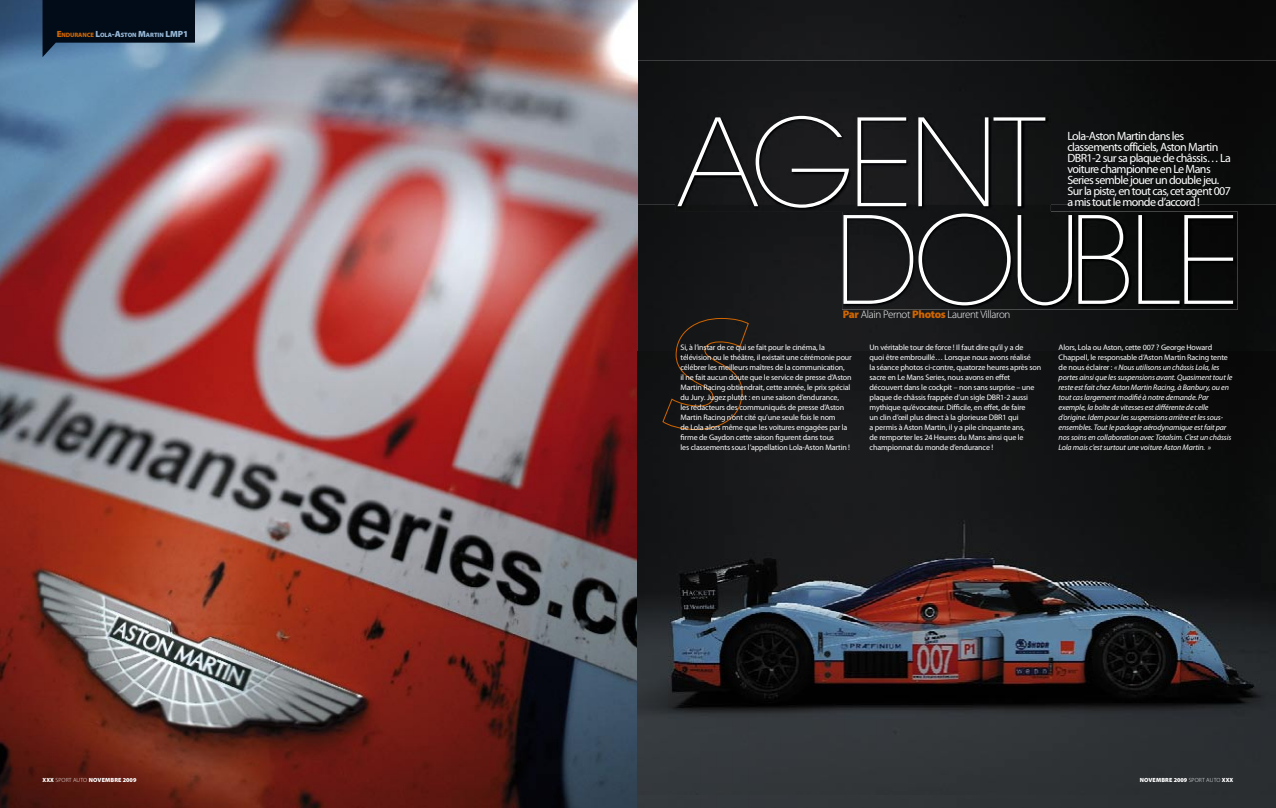
<style>
.page{position:relative;width:1276px;height:808px;background:#fff}
.page>*{position:absolute;margin:0;border:0;box-sizing:border-box;transform-origin:0 0}
.t1{font:200 120px "ITC Avant Garde Std";letter-spacing:-.04em;color:#fff}
.t2{font:12px/11px "Myriad Pro";letter-spacing:-.05em;color:#fff}
.t3{font:300 11px "Myriad Pro";letter-spacing:-.03em;color:#fff}
.t4{font:8px/10px "Myriad Pro";letter-spacing:-.015em;color:#fff}
.t5{font:italic 8px/10px "Myriad Pro";letter-spacing:-.015em;color:#fff}
.t6{font:900 6.3px "Myriad Pro";letter-spacing:-.015em;color:#97b8d7}
.t7{font:900 6px "Myriad Pro";letter-spacing:.015em;color:#fff}
.s1{font-size:9px;color:#cf6500}
.s2{color:#cf6500}
.s3{font-size:9px}
.s4{font-weight:900;color:#cf6500}
.s5{font-style:normal}
.s6{font-weight:300}
</style>
<div class="page">
<img style="left:0;top:0;width:638px;height:808px">
<img style="left:638px;top:0;width:638px;height:60px">
<img style="left:638px;top:60px;width:638px;height:145px">
<img style="left:638px;top:205px;width:638px;height:147px">
<img style="left:638px;top:352px;width:638px;height:456px">
<svg style="left:662px;top:318px;width:87px;height:112px;background:#1c1815"></svg>
<svg style="left:43px;top:0;width:151px;height:57px;background:#1b2c3f"></svg>
<img style="left:842px;top:212px;width:395px;height:98px">
<img style="left:676px;top:114px;width:374px;height:98px">
<img style="left:842px;top:212px;width:208px;height:1px">
<p class="t6" style="left:57px;top:31px;width:133px"><span class="s1">E</span><span class="s2">NDURANCE</span> <span class="s3">L</span>OLA<span class="s3">-A</span>STON <span class="s3">M</span>ARTIN <span class="s3">LMP1</span></p>
<h1 class="t1" style="left:676px;top:93px;width:371px">AGENT</h1>
<h2 class="t2" style="left:1067px;top:131px;width:165px">Lola-Aston Martin dans les classements officiels, Aston Martin<br>DBR1-2 sur sa plaque de châssis… La voiture championne en Le Mans<br>Series semble jouer un double jeu.<br>Sur la piste, en tout cas, cet agent 007 a mis tout le monde d’accord !</h2>
<h1 class="t1" style="left:834px;top:190px;width:408px">DOUBLE</h1>
<h3 class="t3" style="left:843px;top:309px;width:169px"><span class="s4">Par</span> Alain Pernot <span class="s4">Photos</span> Laurent Villaron</h3>
<p class="t4" style="left:680px;top:342px;width:173px">Si, à l’instar de ce qui se fait pour le cinéma, la télévision ou le théâtre, il existait une cérémonie pour célébrer les meilleurs maîtres de la communication,<br>il ne fait aucun doute que le service de presse d’Aston Martin Racing obtiendrait, cette année, le prix spécial du Jury. Jugez plutôt : en une saison d’endurance,<br>les rédacteurs des communiqués de presse d’Aston Martin Racing n’ont cité qu’une seule fois le nom<br>de Lola alors même que les voitures engagées par la firme de Gaydon cette saison figurent dans tous<br>les classements sous l’appellation Lola-Aston Martin !</p>
<p class="t4" style="left:869px;top:342px;width:173px">Un véritable tour de force ! Il faut dire qu’il y a de<br>quoi être embrouillé… Lorsque nous avons réalisé<br>la séance photos ci-contre, quatorze heures après son sacre en Le Mans Series, nous avons en effet découvert dans le cockpit – non sans surprise – une plaque de châssis frappée d’un sigle DBR1-2 aussi mythique qu’évocateur. Difficile, en effet, de faire<br>un clin d’œil plus direct à la glorieuse DBR1 qui<br>a permis à Aston Martin, il y a pile cinquante ans,<br>de remporter les 24 Heures du Mans ainsi que le championnat du monde d’endurance !</p>
<p class="t5" style="left:1058px;top:342px;width:175px"><span class="s5">Alors, Lola ou Aston, cette 007 ? George Howard Chappell, le responsable d’Aston Martin Racing tente de nous éclairer :</span> « Nous utilisons un châssis Lola, les portes ainsi que les suspensions avant. Quasiment tout le reste est fait chez Aston Martin Racing, à Banbury, ou en tout cas largement modifié à notre demande. Par exemple, la boîte de vitesses est différente de celle d’origine. Idem pour les suspensions arrière et les sous&shy;ensembles. Tout le package aérodynamique est fait par nos soins en collaboration avec Totalsim. C’est un châssis Lola mais c’est surtout une voiture Aston Martin. »</p>
<p class="t7" style="left:43px;top:777px;width:95px">XXX <span class="s6">SPORT AUTO</span> NOVEMBRE 2009</p>
<p class="t7" style="left:1139px;top:777px;width:95px">NOVEMBRE 2009 <span class="s6">SPORT AUTO</span> XXX</p>
</div>
